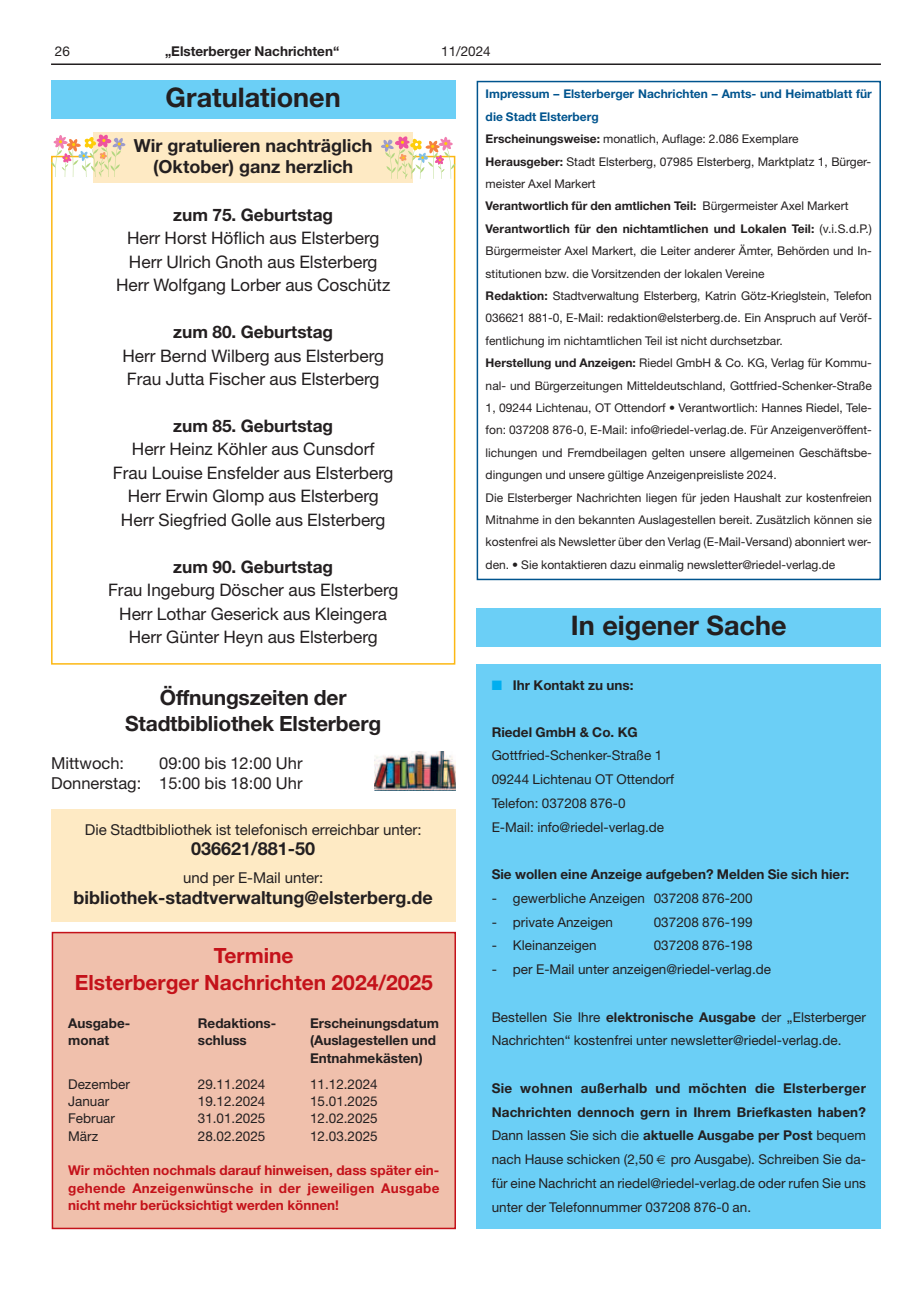
<style>
.page{position:relative;width:915px;height:1293px;background:#fff}
.page>*{position:absolute;margin:0;border:0;box-sizing:border-box;transform-origin:0 0}
.t1{font:700 27px "Helvetica Neue";color:#231f20}
.t2{font:700 21px/25.2px "Helvetica Neue";letter-spacing:-.01em;color:#231f20;text-align:center}
.t3{font:700 21px/26.4px "Helvetica Neue";color:#c4121a;text-align:center}
.t4{font:700 18px/21.6px "Helvetica Neue";color:#231f20;text-align:center}
.t5{font:17.25px/23.4px "Helvetica Neue";color:#231f20;text-align:center}
.t6{font:700 17.25px "Helvetica Neue";color:#231f20}
.t7{font:16.5px/19.8px "Helvetica Neue";color:#231f20;text-align:right}
.t8{font:15px "Helvetica Neue";color:#231f20}
.t9{font:13.5px/23.7px "Helvetica Neue";color:#231f20}
.t10{font:700 13.5px/23.7px "Helvetica Neue";color:#231f20}
.t11{font:700 13.5px/17.4px "Helvetica Neue";color:#c4121a;text-align:justify}
.t12{font:12px/22.4px "Helvetica Neue";color:#231f20}
.s1{font-weight:700;color:#00548e}
.s2{font-weight:700}
.s3{color:#00aeef}
.s4{font-weight:400}
</style>
<div class="page">
<hr style="left:51px;top:63px;width:829px;height:2px;background:#231f20">
<div style="left:51px;top:81px;width:404px;height:38px;background:#6bcff6"></div>
<div style="left:51px;top:156px;width:404px;height:508px;border:2px solid #fcb814"></div>
<div style="left:94px;top:132px;width:318px;height:51px;background:#feeac4"></div>
<div style="left:53px;top:933px;width:401px;height:294px;background:#f0c0ac"></div>
<div style="left:52px;top:932px;width:404px;height:297px;border:2px solid #c4121a"></div>
<div style="left:476px;top:81px;width:404px;height:499px;border:2px solid #00548e"></div>
<div style="left:476px;top:608px;width:404px;height:39px;background:#6bcff6"></div>
<div style="left:476px;top:664px;width:404px;height:565px;background:#6bcff6"></div>
<svg style="left:381px;top:136px;width:74px;height:43px"></svg>
<svg style="left:51px;top:135px;width:74px;height:42px"></svg>
<div style="left:51px;top:809px;width:404px;height:113px;background:#feeac4"></div>
<img style="left:374px;top:751px;width:81px;height:39px">
<p class="t9" style="left:55px;top:41px;width:17px">26</p>
<p class="t10" style="left:165px;top:41px;width:176px">„Elsterberger Nachrichten“</p>
<p class="t9" style="left:441px;top:41px;width:51px">11/2024</p>
<h1 class="t1" style="left:166px;top:87px;width:176px">Gratulationen</h1>
<h3 class="t4" style="left:134px;top:136px;width:240px">Wir gratulieren nachträglich (Oktober) ganz herzlich</h3>
<h3 class="t6" style="left:173px;top:208px;width:161px">zum 75. Geburtstag</h3>
<h3 class="t5" style="left:116px;top:228px;width:276px">Herr Horst Höflich aus Elsterberg<br>Herr Ulrich Gnoth aus Elsterberg<br>Herr Wolfgang Lorber aus Coschütz</h3>
<h3 class="t6" style="left:173px;top:325px;width:161px">zum 80. Geburtstag</h3>
<h3 class="t5" style="left:122px;top:345px;width:263px;text-align:left">Herr Bernd Wilberg aus Elsterberg<br>Frau Jutta Fischer aus Elsterberg</h3>
<h3 class="t6" style="left:173px;top:419px;width:161px">zum 85. Geburtstag</h3>
<h3 class="t5" style="left:113px;top:439px;width:282px">Herr Heinz Köhler aus Cunsdorf Frau Louise Ensfelder aus Elsterberg Herr Erwin Glomp aus Elsterberg Herr Siegfried Golle aus Elsterberg</h3>
<h3 class="t6" style="left:173px;top:560px;width:161px">zum 90. Geburtstag</h3>
<h3 class="t5" style="left:108px;top:580px;width:292px">Frau Ingeburg Döscher aus Elsterberg<br>Herr Lothar Geserick aus Kleingera<br>Herr Günter Heyn aus Elsterberg</h3>
<p class="t12" style="left:485px;top:84px;width:388px"><span class="s1">Impressum – Elsterberger Nachrichten – Amts- und Heimatblatt für die Stadt Elsterberg<br></span><span class="s2">Erscheinungsweise:</span> monatlich, Auflage: 2.086 Exemplare <span class="s2">Herausgeber:</span> Stadt Elsterberg, 07985 Elsterberg, Marktplatz 1, Bürger&shy;meister Axel Markert<br><span class="s2">Verantwortlich für den amtlichen Teil:</span> Bürgermeister Axel Markert <span class="s2">Verantwortlich für den nichtamtlichen und Lokalen Teil:</span> (v.i.S.d.P.)<br>Bürgermeister Axel Markert, die Leiter anderer Ämter, Behörden und In&shy;stitutionen bzw. die Vorsitzenden der lokalen Vereine<br><span class="s2">Redaktion:</span> Stadtverwaltung Elsterberg, Katrin Götz-Krieglstein, Telefon 036621 881-0, E-Mail: redaktion@elsterberg.de. Ein Anspruch auf Veröf&shy;fentlichung im nichtamtlichen Teil ist nicht durchsetzbar.<br><span class="s2">Herstellung und Anzeigen:</span> Riedel GmbH &amp; Co. KG, Verlag für Kommu&shy;nal- und Bürgerzeitungen Mitteldeutschland, Gottfried-Schenker-Straße 1, 09244 Lichtenau, OT Ottendorf • Verantwortlich: Hannes Riedel, Tele&shy;fon: 037208 876-0, E-Mail: info@riedel-verlag.de. Für Anzeigenveröffent&shy;lichungen und Fremdbeilagen gelten unsere allgemeinen Geschäftsbe&shy;dingungen und unsere gültige Anzeigenpreisliste 2024.<br>Die Elsterberger Nachrichten liegen für jeden Haushalt zur kostenfreien Mitnahme in den bekannten Auslagestellen bereit. Zusätzlich können sie kostenfrei als Newsletter über den Verlag (E-Mail-Versand) abonniert wer&shy;den. • Sie kontaktieren dazu einmalig newsletter@riedel-verlag.de</p>
<h1 class="t1" style="left:570px;top:615px;width:217px">In eigener Sache</h1>
<h2 class="t2" style="left:125px;top:687px;width:257px">Öffnungszeiten der<br>Stadtbibliothek Elsterberg</h2>
<h3 class="t7" style="left:51px;top:754px;width:253px">09:00 bis 12:00 Uhr<br>Donnerstag: 15:00 bis 18:00 Uhr</h3>
<h3 class="t7" style="left:51px;top:754px;width:75px">Mittwoch:</h3>
<p class="t8" style="left:85px;top:824px;width:338px">Die Stadtbibliothek ist telefonisch erreichbar unter:</p>
<h3 class="t4" style="left:191px;top:840px;width:126px">036621/881-50</h3>
<p class="t8" style="left:183px;top:872px;width:142px">und per E-Mail unter:</p>
<h3 class="t4" style="left:74px;top:888px;width:360px">bibliothek-stadtverwaltung@elsterberg.de</h3>
<h2 class="t3" style="left:75px;top:944px;width:359px">Termine<br>Elsterberger Nachrichten 2024/2025</h2>
<p class="t10" style="left:68px;top:1012px;width:63px">Ausgabe-</p>
<p class="t10" style="left:198px;top:1012px;width:80px">Redaktions-</p>
<p class="t10" style="left:310px;top:1012px;width:130px">Erscheinungsdatum</p>
<p class="t10" style="left:68px;top:1030px;width:42px">monat</p>
<p class="t10" style="left:198px;top:1030px;width:50px">schluss</p>
<p class="t10" style="left:310px;top:1033px;width:127px;line-height:17.4px">(Auslagestellen und<br>Entnahmekästen)</p>
<p class="t9" style="left:68px;top:1073px;width:63px">Dezember</p>
<p class="t9" style="left:198px;top:1073px;width:69px">29.11.2024</p>
<p class="t9" style="left:310px;top:1073px;width:69px">11.12.2024</p>
<p class="t9" style="left:68px;top:1090px;width:43px">Januar</p>
<p class="t9" style="left:198px;top:1090px;width:69px">19.12.2024</p>
<p class="t9" style="left:310px;top:1090px;width:69px">15.01.2025</p>
<p class="t9" style="left:68px;top:1108px;width:48px">Februar</p>
<p class="t9" style="left:198px;top:1108px;width:69px">31.01.2025</p>
<p class="t9" style="left:310px;top:1108px;width:69px">12.02.2025</p>
<p class="t9" style="left:68px;top:1125px;width:31px">März</p>
<p class="t9" style="left:198px;top:1125px;width:69px">28.02.2025</p>
<p class="t9" style="left:310px;top:1125px;width:69px">12.03.2025</p>
<p class="t11" style="left:68px;top:1163px;width:372px">Wir möchten nochmals darauf hinweisen, dass später ein&shy;gehende Anzeigenwünsche in der jeweiligen Ausgabe nicht mehr berücksichtigt werden können!</p>
<p class="t10" style="left:491px;top:674px;width:143px"><span class="s3">■</span> Ihr Kontakt zu uns:</p>
<p class="t10" style="left:491px;top:721px;width:147px">Riedel GmbH &amp; Co. KG</p>
<p class="t9" style="left:491px;top:745px;width:184px">Gottfried-Schenker-Straße 1<br>09244 Lichtenau OT Ottendorf<br>Telefon: 037208 876-0<br>E-Mail: info@riedel-verlag.de</p>
<p class="t10" style="left:491px;top:863px;width:359px">Sie wollen eine Anzeige aufgeben? Melden Sie sich hier:</p>
<p class="t9" style="left:491px;top:887px;width:262px">- gewerbliche Anzeigen 037208 876-200</p>
<p class="t9" style="left:491px;top:911px;width:123px">- private Anzeigen</p>
<p class="t9" style="left:653px;top:911px;width:100px">037208 876-199</p>
<p class="t9" style="left:491px;top:935px;width:107px">- Kleinanzeigen</p>
<p class="t9" style="left:653px;top:935px;width:100px">037208 876-198</p>
<p class="t9" style="left:491px;top:958px;width:281px">- per E-Mail unter anzeigen@riedel-verlag.de</p>
<p class="t9" style="left:491px;top:1006px;width:375px">Bestellen Sie Ihre <span class="s2">elektronische Ausgabe</span> der „Elsterberger<br>Nachrichten“ kostenfrei unter newsletter@riedel-verlag.de.</p>
<p class="t10" style="left:491px;top:1077px;width:375px;text-align:justify">Sie wohnen außerhalb und möchten die Elsterberger Nachrichten dennoch gern in Ihrem Briefkasten haben?<br><span class="s4">Dann lassen Sie sich die</span> aktuelle Ausgabe per Post <span class="s4">bequem nach Hause schicken (2,50</span></p>
<p class="t9" style="left:491px;top:1148px;width:375px;text-align:justify;text-indent:179px">pro Ausgabe). Schreiben Sie da&shy;für eine Nachricht an riedel@riedel-verlag.de oder rufen Sie uns unter der Telefonnummer 037208 876-0 an.</p>
</div>
